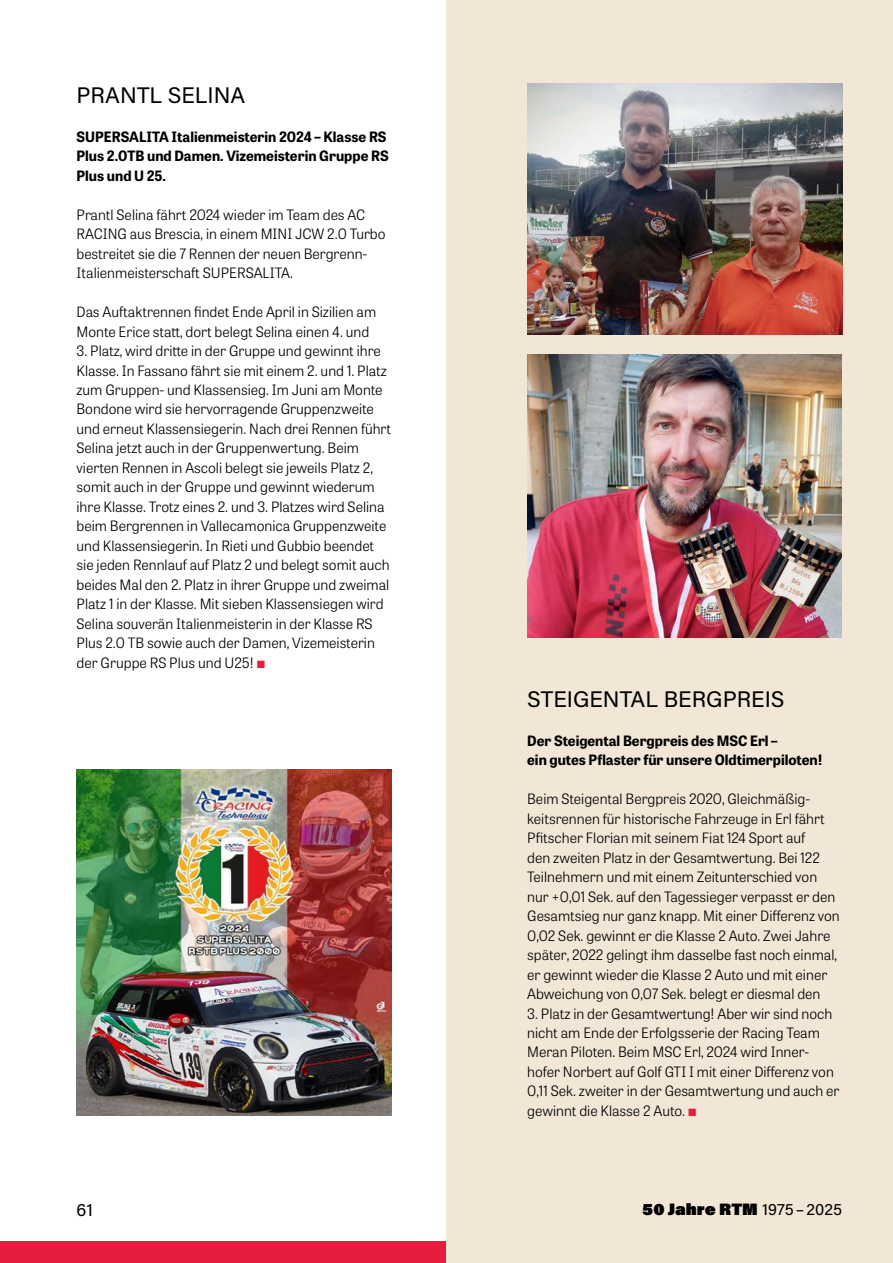
<style>
.page{position:relative;width:893px;height:1263px;background:#fff}
.page>*{position:absolute;margin:0;border:0;box-sizing:border-box;transform-origin:0 0}
.t1{font:22.5px "Acumin Pro";color:#000}
.t2{font:18px "Acumin Pro";color:#000}
.t3{font:900 16.5px "Acumin Pro";color:#000}
.t4{font:300 14.25px/19.5px "Tablet Gothic";color:#000}
.t5{font:700 14.25px/19.5px "Tablet Gothic";color:#000}
.s1{color:#e61d3d}
.s2{font-weight:400}
</style>
<div class="page">
<div style="left:0;top:1242px;width:893px;height:21px;background:#e61d3d"></div>
<div style="left:446px;top:0;width:447px;height:1263px;background:#f2e7d6"></div>
<img style="left:77px;top:769px;width:314px;height:347px">
<img style="left:527px;top:83px;width:315px;height:252px">
<img style="left:527px;top:354px;width:315px;height:284px">
<h1 class="t1" style="left:77px;top:79px;width:170px">PRANTL SELINA</h1>
<p class="t5" style="left:77px;top:126px;width:314px">SUPERSALITA Italienmeisterin 2024 – Klasse RS<br>Plus 2.0TB und Damen. Vizemeisterin Gruppe RS<br>Plus und U 25.</p>
<p class="t4" style="left:77px;top:204px;width:311px">Prantl Selina fährt 2024 wieder im Team des AC RACING aus Brescia, in einem MINI JCW 2.0 Turbo bestreitet sie die 7 Rennen der neuen Bergrenn-Italienmeisterschaft SUPERSALITA.</p>
<p class="t4" style="left:77px;top:301px;width:301px">Das Auftaktrennen findet Ende April in Sizilien am<br>Monte Erice statt, dort belegt Selina einen 4. und</p>
<p class="t4" style="left:77px;top:340px;width:316px">3. Platz, wird dritte in der Gruppe und gewinnt ihre Klasse. In Fassano fährt sie mit einem 2. und 1. Platz zum Gruppen- und Klassensieg. Im Juni am Monte Bondone wird sie hervorragende Gruppenzweite und erneut Klassensiegerin. Nach drei Rennen führt Selina jetzt auch in der Gruppenwertung. Beim vierten Rennen in Ascoli belegt sie jeweils Platz 2, somit auch in der Gruppe und gewinnt wiederum ihre Klasse. Trotz eines 2. und 3. Platzes wird Selina beim Bergrennen in Vallecamonica Gruppenzweite und Klassensiegerin. In Rieti und Gubbio beendet sie jeden Rennlauf auf Platz 2 und belegt somit auch beides Mal den 2. Platz in ihrer Gruppe und zweimal Platz 1 in der Klasse. Mit sieben Klassensiegen wird Selina souverän Italienmeisterin in der Klasse RS Plus 2.0 TB sowie auch der Damen, Vizemeisterin der Gruppe RS Plus und U25! <span class="s1">■</span></p>
<h1 class="t1" style="left:527px;top:683px;width:259px">STEIGENTAL BERGPREIS</h1>
<p class="t5" style="left:527px;top:730px;width:297px">Der Steigental Bergpreis des MSC Erl –<br>ein gutes Pflaster für unsere Oldtimerpiloten!</p>
<p class="t4" style="left:527px;top:788px;width:314px">Beim Steigental Bergpreis 2020, Gleichmäßig&shy;keitsrennen für historische Fahrzeuge in Erl fährt Pfitscher Florian mit seinem Fiat 124 Sport auf<br>den zweiten Platz in der Gesamtwertung. Bei 122<br>Teilnehmern und mit einem Zeitunterschied von nur +0,01 Sek. auf den Tagessieger verpasst er den Gesamtsieg nur ganz knapp. Mit einer Differenz von 0,02 Sek. gewinnt er die Klasse 2 Auto. Zwei Jahre später, 2022 gelingt ihm dasselbe fast noch einmal, er gewinnt wieder die Klasse 2 Auto und mit einer Abweichung von 0,07 Sek. belegt er diesmal den</p>
<p class="t4" style="left:527px;top:1003px;width:314px">3. Platz in der Gesamtwertung! Aber wir sind noch nicht am Ende der Erfolgsserie der Racing Team Meran Piloten. Beim MSC Erl, 2024 wird Inner&shy;hofer Norbert auf Golf GTI I mit einer Differenz von 0,11 Sek. zweiter in der Gesamtwertung und auch er gewinnt die Klasse 2 Auto. <span class="s1">■</span></p>
<p class="t2" style="left:77px;top:1197px;width:18px">61</p>
<p class="t3" style="left:642px;top:1198px;width:201px">50 Jahre RTM <span class="s2">1975–2025</span></p>
</div>
